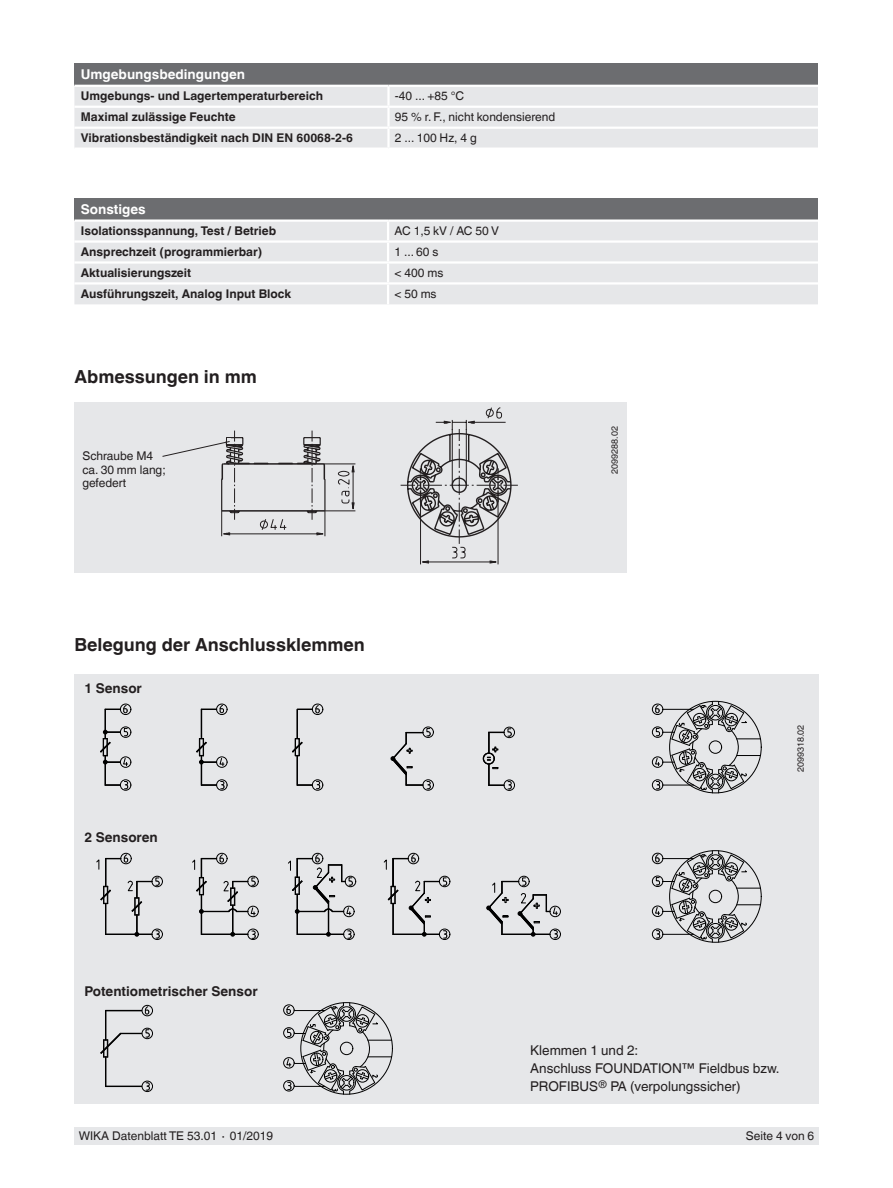
<style>
.page{position:relative;width:893px;height:1188px;background:#fff}
.page>*{position:absolute;margin:0;border:0;box-sizing:border-box;transform-origin:0 0}
.t1{font:700 18px "Helvetica World";color:#231f20}
.t2{font:13.5px/18px "Helvetica World";color:#231f20}
.t3{font:700 13.5px "Helvetica World";color:#231f20}
.t4{font:700 13.5px "Helvetica World";color:#fff}
.t5{font:700 12px "Helvetica World";color:#231f20}
.t6{font:12px/13.5px "Helvetica World";color:#231f20}
.t7{font:9px "Helvetica World";color:#231f20}
</style>
<div class="page">
<div style="left:74px;top:1128px;width:745px;height:17px;background:#e6e7e9"></div>
<div style="left:74px;top:674px;width:745px;height:429px;background:#e6e7e9"></div>
<div style="left:74px;top:402px;width:553px;height:170px;background:#e6e7e9"></div>
<svg style="left:162px;top:407px;width:356px;height:158px"></svg>
<div style="left:483px;top:753px;width:11px;height:11px;border:1px solid #000;border-radius:50%"></div>
<div style="left:483px;top:753px;width:12px;height:11px;border:1px solid #000;border-radius:50%"></div>
<div style="left:483px;top:753px;width:12px;height:12px;border:1px solid #000;border-radius:50%"></div>
<div style="left:120px;top:704px;width:11px;height:11px;border:1px solid #000;border-radius:50%"></div>
<div style="left:120px;top:727px;width:11px;height:11px;border:1px solid #000;border-radius:50%"></div>
<div style="left:120px;top:757px;width:11px;height:11px;border:1px solid #000;border-radius:50%"></div>
<div style="left:120px;top:779px;width:11px;height:12px;border:1px solid #000;border-radius:50%"></div>
<div style="left:216px;top:757px;width:11px;height:11px;border:1px solid #000;border-radius:50%"></div>
<div style="left:216px;top:779px;width:11px;height:12px;border:1px solid #000;border-radius:50%"></div>
<div style="left:216px;top:704px;width:11px;height:11px;border:1px solid #000;border-radius:50%"></div>
<div style="left:312px;top:779px;width:11px;height:12px;border:1px solid #000;border-radius:50%"></div>
<div style="left:312px;top:704px;width:11px;height:11px;border:1px solid #000;border-radius:50%"></div>
<svg style="left:487px;top:728px;width:25px;height:62px"></svg>
<div style="left:504px;top:780px;width:11px;height:11px;border:1px solid #000;border-radius:50%"></div>
<div style="left:504px;top:727px;width:11px;height:11px;border:1px solid #000;border-radius:50%"></div>
<div style="left:423px;top:779px;width:11px;height:12px;border:1px solid #000;border-radius:50%"></div>
<div style="left:423px;top:727px;width:11px;height:11px;border:1px solid #000;border-radius:50%"></div>
<svg style="left:391px;top:728px;width:40px;height:62px"></svg>
<div style="left:152px;top:929px;width:11px;height:11px;border:1px solid #000;border-radius:50%"></div>
<div style="left:152px;top:876px;width:11px;height:11px;border:1px solid #000;border-radius:50%"></div>
<div style="left:120px;top:853px;width:12px;height:11px;border:1px solid #000;border-radius:50%"></div>
<div style="left:518px;top:876px;width:11px;height:11px;border:1px solid #000;border-radius:50%"></div>
<div style="left:550px;top:929px;width:11px;height:11px;border:1px solid #000;border-radius:50%"></div>
<div style="left:550px;top:906px;width:11px;height:11px;border:1px solid #000;border-radius:50%"></div>
<div style="left:247px;top:906px;width:12px;height:11px;border:1px solid #000;border-radius:50%"></div>
<div style="left:247px;top:876px;width:12px;height:11px;border:1px solid #000;border-radius:50%"></div>
<div style="left:216px;top:853px;width:11px;height:11px;border:1px solid #000;border-radius:50%"></div>
<div style="left:247px;top:929px;width:12px;height:11px;border:1px solid #000;border-radius:50%"></div>
<div style="left:343px;top:906px;width:11px;height:11px;border:1px solid #000;border-radius:50%"></div>
<div style="left:312px;top:853px;width:11px;height:11px;border:1px solid #000;border-radius:50%"></div>
<div style="left:343px;top:929px;width:11px;height:11px;border:1px solid #000;border-radius:50%"></div>
<div style="left:439px;top:929px;width:11px;height:11px;border:1px solid #000;border-radius:50%"></div>
<div style="left:439px;top:876px;width:11px;height:11px;border:1px solid #000;border-radius:50%"></div>
<div style="left:408px;top:853px;width:11px;height:11px;border:1px solid #000;border-radius:50%"></div>
<div style="left:345px;top:876px;width:11px;height:11px;border:1px solid #000;border-radius:50%"></div>
<svg style="left:292px;top:705px;width:28px;height:84px"></svg>
<svg style="left:196px;top:705px;width:29px;height:85px"></svg>
<svg style="left:100px;top:705px;width:28px;height:85px"></svg>
<div style="left:652px;top:704px;width:11px;height:11px;border:1px solid #000;border-radius:50%"></div>
<div style="left:652px;top:727px;width:11px;height:11px;border:1px solid #000;border-radius:50%"></div>
<div style="left:652px;top:757px;width:11px;height:11px;border:1px solid #000;border-radius:50%"></div>
<div style="left:652px;top:779px;width:11px;height:12px;border:1px solid #000;border-radius:50%"></div>
<svg style="left:655px;top:701px;width:105px;height:92px"></svg>
<div style="left:652px;top:853px;width:11px;height:11px;border:1px solid #000;border-radius:50%"></div>
<div style="left:652px;top:876px;width:11px;height:11px;border:1px solid #000;border-radius:50%"></div>
<div style="left:652px;top:906px;width:11px;height:11px;border:1px solid #000;border-radius:50%"></div>
<div style="left:652px;top:929px;width:11px;height:11px;border:1px solid #000;border-radius:50%"></div>
<svg style="left:655px;top:851px;width:105px;height:91px"></svg>
<svg style="left:96px;top:854px;width:64px;height:85px"></svg>
<svg style="left:383px;top:854px;width:64px;height:85px"></svg>
<svg style="left:486px;top:878px;width:72px;height:61px"></svg>
<svg style="left:192px;top:854px;width:64px;height:85px"></svg>
<svg style="left:288px;top:854px;width:65px;height:85px"></svg>
<div style="left:142px;top:1005px;width:11px;height:11px;border:1px solid #000;border-radius:50%"></div>
<div style="left:142px;top:1028px;width:11px;height:11px;border:1px solid #000;border-radius:50%"></div>
<div style="left:142px;top:1081px;width:11px;height:11px;border:1px solid #000;border-radius:50%"></div>
<svg style="left:100px;top:1006px;width:50px;height:85px"></svg>
<div style="left:283px;top:1004px;width:11px;height:12px;border:1px solid #000;border-radius:50%"></div>
<div style="left:283px;top:1027px;width:11px;height:12px;border:1px solid #000;border-radius:50%"></div>
<div style="left:283px;top:1057px;width:11px;height:11px;border:1px solid #000;border-radius:50%"></div>
<div style="left:283px;top:1080px;width:11px;height:11px;border:1px solid #000;border-radius:50%"></div>
<svg style="left:286px;top:1003px;width:106px;height:91px"></svg>
<div style="left:74px;top:199px;width:744px;height:22px;background:#6c6d70"></div>
<div style="left:74px;top:222px;width:744px;height:82px;background:#e6e7e9"></div>
<hr style="left:74px;top:240px;width:314px;height:3px;background:#fff">
<hr style="left:388px;top:240px;width:430px;height:3px;background:#fff">
<hr style="left:74px;top:261px;width:314px;height:3px;background:#fff">
<hr style="left:388px;top:261px;width:430px;height:3px;background:#fff">
<hr style="left:74px;top:282px;width:314px;height:3px;background:#fff">
<hr style="left:388px;top:282px;width:430px;height:3px;background:#fff">
<svg style="left:387px;top:222px;width:2px;height:82px"></svg>
<hr style="left:74px;top:219px;width:314px;height:3px;background:#fff">
<hr style="left:388px;top:219px;width:430px;height:3px;background:#fff">
<div style="left:74px;top:64px;width:744px;height:22px;background:#6c6d70"></div>
<div style="left:74px;top:87px;width:744px;height:61px;background:#e6e7e9"></div>
<hr style="left:387px;top:87px;width:3px;height:19px;background:#fff">
<hr style="left:74px;top:106px;width:314px;height:2px;background:#fff">
<hr style="left:388px;top:106px;width:430px;height:2px;background:#fff">
<hr style="left:387px;top:108px;width:3px;height:19px;background:#fff">
<hr style="left:74px;top:127px;width:314px;height:2px;background:#fff">
<hr style="left:388px;top:127px;width:430px;height:2px;background:#fff">
<hr style="left:387px;top:129px;width:3px;height:19px;background:#fff">
<hr style="left:74px;top:85px;width:314px;height:2px;background:#fff">
<hr style="left:388px;top:85px;width:430px;height:2px;background:#fff">
<p class="t4" style="left:81px;top:67px;width:166px">Umgebungsbedingungen</p>
<p class="t5" style="left:81px;top:89px;width:244px">Umgebungs- und Lagertemperaturbereich</p>
<p class="t6" style="left:395px;top:89px;width:71px">-40 ... +85 °C</p>
<p class="t5" style="left:81px;top:110px;width:156px">Maximal zulässige Feuchte</p>
<p class="t6" style="left:395px;top:110px;width:162px">95 % r. F., nicht kondensierend</p>
<p class="t5" style="left:81px;top:131px;width:274px">Vibrationsbeständigkeit nach DIN EN 60068-2-6</p>
<p class="t6" style="left:395px;top:131px;width:83px">2 ... 100 Hz, 4 g</p>
<p class="t4" style="left:81px;top:202px;width:66px">Sonstiges</p>
<p class="t5" style="left:81px;top:224px;width:197px">Isolationsspannung, Test / Betrieb</p>
<p class="t6" style="left:394px;top:224px;width:106px">AC 1,5 kV / AC 50 V</p>
<p class="t5" style="left:81px;top:245px;width:183px">Ansprechzeit (programmierbar)</p>
<p class="t6" style="left:394px;top:245px;width:46px">1 ... 60 s</p>
<p class="t5" style="left:81px;top:266px;width:112px">Aktualisierungszeit</p>
<p class="t6" style="left:394px;top:266px;width:50px">&lt; 400 ms</p>
<p class="t5" style="left:81px;top:287px;width:212px">Ausführungszeit, Analog Input Block</p>
<p class="t6" style="left:394px;top:287px;width:44px">&lt; 50 ms</p>
<h1 class="t1" style="left:74px;top:366px;width:184px">Abmessungen in mm</h1>
<p class="t6" style="left:82px;top:449px;width:85px">Schraube M4 ca. 30 mm lang; gefedert</p>
<h1 class="t1" style="left:74px;top:635px;width:292px">Belegung der Anschlussklemmen</h1>
<p class="t3" style="left:84px;top:681px;width:59px">1 Sensor</p>
<p class="t3" style="left:84px;top:829px;width:75px">2 Sensoren</p>
<p class="t3" style="left:84px;top:984px;width:175px">Potentiometrischer Sensor</p>
<p class="t7" style="left:609px;top:474px;width:49px;rotate:-90deg">2099288.02</p>
<p class="t7" style="left:795px;top:772px;width:49px;rotate:-90deg">2099318.02</p>
<p class="t2" style="left:530px;top:1041px;width:251px">Klemmen 1 und 2:<br>Anschluss FOUNDATION™ Fieldbus bzw.<br>PROFIBUS<sup>®</sup> PA (verpolungssicher)</p>
<p class="t6" style="left:79px;top:1130px;width:196px">WIKA Datenblatt TE 53.01 ∙ 01/2019</p>
<p class="t6" style="left:746px;top:1130px;width:70px">Seite 4 von 6</p>
</div>
